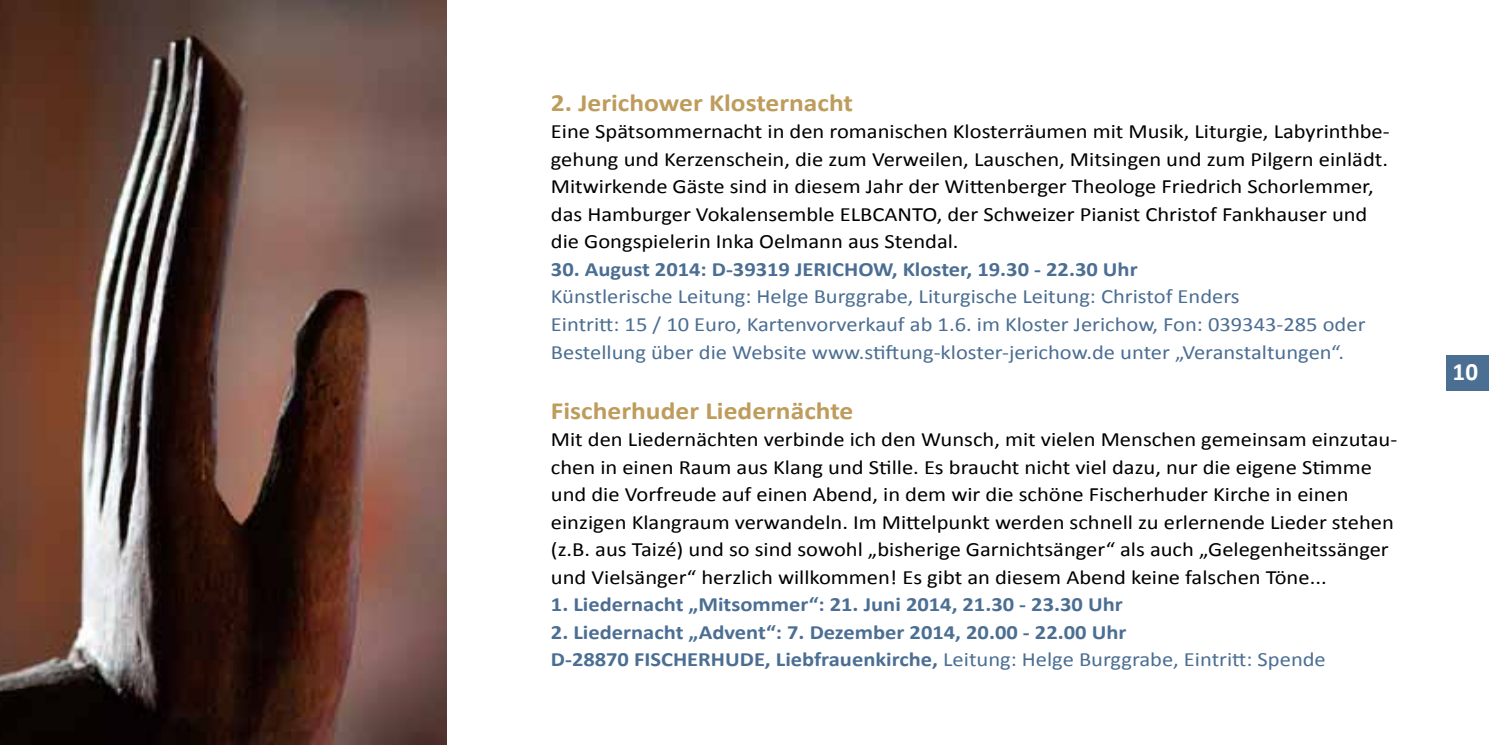
<style>
.page{position:relative;width:1489px;height:745px;background:#fff}
.page>*{position:absolute;margin:0;border:0;box-sizing:border-box;transform-origin:0 0}
.t1{font:700 25px "Calibri";color:#fff}
.t2{font:700 24.75px "Calibri";color:#be9c5c;scale:1.11 1}
.t3{font:20.25px/27.5px "Calibri";color:#000;scale:1.11 1}
.t4{font:700 20.25px/27.5px "Calibri";color:#4b6e93;scale:1.11 1}
.t5{font:20.25px/27.5px "Calibri";color:#4b6e93;scale:1.11 1}
.s1{font-weight:400}
</style>
<div class="page">
<div style="left:1446px;top:354px;width:42px;height:36px;background:#4b6e93"></div>
<img style="left:0;top:0;width:446px;height:744px">
<p class="t2" style="left:551px;top:87px;width:274px">2. Jerichower Klosternacht</p>
<p class="t3" style="left:551px;top:117px;width:757px">Eine Spätsommernacht in den romanischen Klosterräumen mit Musik, Liturgie, Labyrinthbe&shy;gehung und Kerzenschein, die zum Verweilen, Lauschen, Mitsingen und zum Pilgern einlädt.<br>Mitwirkende Gäste sind in diesem Jahr der Wittenberger Theologe Friedrich Schorlemmer, das Hamburger Vokalensemble ELBCANTO, der Schweizer Pianist Christof Fankhauser und die Gongspielerin Inka Oelmann aus Stendal.</p>
<p class="t4" style="left:551px;top:254px;width:530px">30. August 2014: D-39319 JERICHOW, Kloster, 19.30 - 22.30 Uhr</p>
<p class="t5" style="left:551px;top:282px;width:735px">Künstlerische Leitung: Helge Burggrabe, Liturgische Leitung: Christof Enders<br>Eintritt: 15 / 10 Euro, Kartenvorverkauf ab 1.6. im Kloster Jerichow, Fon: 039343-285 oder<br>Bestellung über die Website www.stiftung-kloster-jerichow.de unter „Veranstaltungen“.</p>
<p class="t2" style="left:551px;top:395px;width:274px">Fischerhuder Liedernächte</p>
<p class="t3" style="left:551px;top:424px;width:764px">Mit den Liedernächten verbinde ich den Wunsch, mit vielen Menschen gemeinsam einzutau&shy;chen in einen Raum aus Klang und Stille. Es braucht nicht viel dazu, nur die eigene Stimme und die Vorfreude auf einen Abend, in dem wir die schöne Fischerhuder Kirche in einen einzigen Klangraum verwandeln. Im Mittelpunkt werden schnell zu erlernende Lieder stehen (z.B. aus Taizé) und so sind sowohl „bisherige Garnichtsänger“ als auch „Gelegenheitssänger und Vielsänger“ herzlich willkommen! Es gibt an diesem Abend keine falschen Töne...</p>
<p class="t4" style="left:551px;top:589px;width:516px">1. Liedernacht „Mitsommer“: 21. Juni 2014, 21.30 - 23.30 Uhr</p>
<p class="t4" style="left:551px;top:617px;width:699px">2. Liedernacht „Advent“: 7. Dezember 2014, 20.00 - 22.00 Uhr<br>D-28870 FISCHERHUDE, Liebfrauenkirche, <span class="s1">Leitung: Helge Burggrabe, Eintritt: Spende</span></p>
<p class="t1" style="left:1452px;top:356px;width:27px">10</p>
</div>
